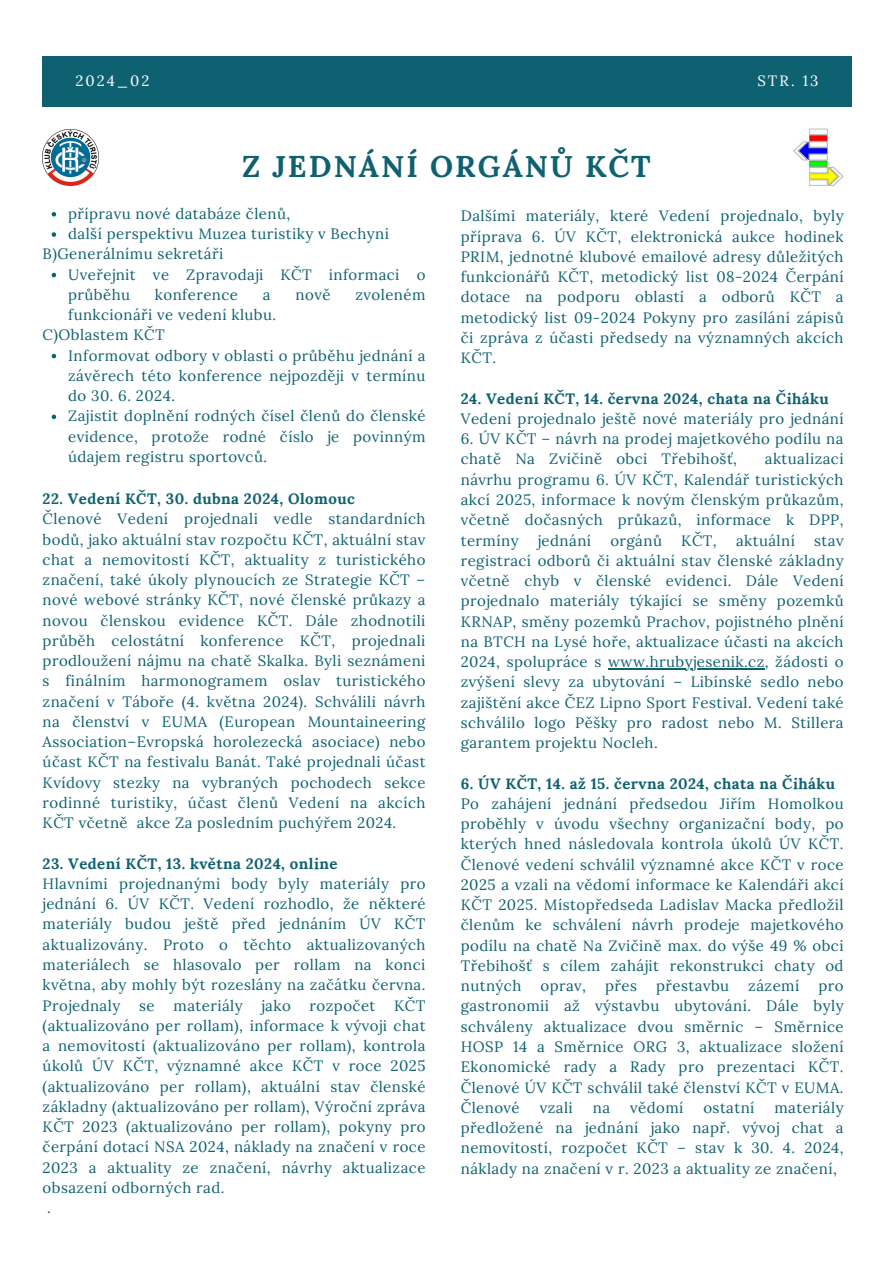
<style>
.page{position:relative;width:894px;height:1264px;background:#fff}
.page>*{position:absolute;margin:0;border:0;box-sizing:border-box;transform-origin:0 0}
.t1{font:700 30px "Lora";letter-spacing:.07em;color:#0e6171}
.t2{font:15px/20.2px "Lora";letter-spacing:.03em;color:#0e6171;text-align:justify}
.t3{font:700 15px "Lora";letter-spacing:.03em;color:#0e6171}
.t4{font:14.85px "Lora";letter-spacing:.14em;color:#fff}
.s1{font-weight:700}
</style>
<div class="page">
<div style="left:43px;top:56px;width:809px;height:50px;background:#0e6171"></div>
<img style="left:43px;top:129px;width:56px;height:57px">
<img style="left:793px;top:128px;width:50px;height:58px">
<svg style="left:52px;top:212px;width:4px;height:4px"></svg>
<svg style="left:52px;top:232px;width:4px;height:5px"></svg>
<svg style="left:52px;top:273px;width:4px;height:4px"></svg>
<svg style="left:52px;top:354px;width:4px;height:4px"></svg>
<svg style="left:52px;top:414px;width:4px;height:5px"></svg>
<hr style="left:608px;top:668px;width:156px;height:1px;background:#0e6171">
<h2 class="t4" style="left:75px;top:71px;width:75px">2024_02</h2>
<h2 class="t4" style="left:757px;top:71px;width:63px">STR. 13</h2>
<h1 class="t1" style="left:242px;top:147px;width:410px">Z JEDNÁNÍ ORGÁNŮ KČT</h1>
<p class="t2" style="left:68px;top:203px;width:223px">přípravu nové databáze členů,</p>
<p class="t2" style="left:68px;top:223px;width:322px">další perspektivu Muzea turistiky v Bechyni</p>
<p class="t2" style="left:43px;top:244px;width:182px">B)Generálnímu sekretáři</p>
<p class="t2" style="left:68px;top:264px;width:359px">Uveřejnit ve Zpravodaji KČT informaci o průběhu</p>
<p class="t2" style="left:460px;top:206px;width:384px">Dalšími materiály, které Vedení projednalo, byly příprava 6. ÚV KČT, elektronická aukce hodinek PRIM, jednotné klubové emailové adresy důležitých funkcionářů KČT, metodický list 08-2024 Čerpání dotace na podporu oblastí a odborů KČT a metodický list 09-2024 Pokyny pro zasílání zápisů či zpráva z účasti předsedy na významných akcích KČT.</p>
<p class="t3" style="left:460px;top:388px;width:369px">24. Vedení KČT, 14. června 2024, chata na Čiháku</p>
<p class="t2" style="left:460px;top:408px;width:384px">Vedení projednalo ještě nové materiály pro jednání</p>
<p class="t2" style="left:460px;top:428px;width:384px">6. ÚV KČT – návrh na prodej majetkového podílu na chatě Na Zvičině obci Třebihošť,</p>
<p class="t2" style="left:155px;top:284px;width:84px">konference</p>
<p class="t2" style="left:263px;top:284px;width:9px">a</p>
<p class="t2" style="left:295px;top:284px;width:36px">nově</p>
<p class="t2" style="left:355px;top:284px;width:71px">zvoleném</p>
<p class="t2" style="left:68px;top:304px;width:209px">funkcionáři ve vedení klubu.</p>
<p class="t2" style="left:43px;top:325px;width:123px">C)Oblastem KČT</p>
<p class="t2" style="left:68px;top:345px;width:359px">Informovat odbory v oblasti o průběhu jednání a závěrech této konference nejpozději v termínu do 30. 6. 2024.</p>
<p class="t2" style="left:68px;top:406px;width:359px">Zajistit doplnění rodných čísel členů do členské evidence, protože rodné číslo je povinným údajem registru sportovců.</p>
<p class="t3" style="left:43px;top:489px;width:313px">22. Vedení KČT, 30. dubna 2024, Olomouc</p>
<p class="t2" style="left:43px;top:508px;width:384px">Členové Vedení projednali vedle standardních bodů, jako aktuální stav rozpočtu KČT, aktuální stav chat a nemovitostí KČT, aktuality z turistického značení, také úkoly plynoucích ze Strategie KČT – nové webové stránky KČT, nové členské průkazy a novou členskou evidence KČT. Dále zhodnotili průběh celostátní konference KČT, projednali prodloužení nájmu na chatě Skalka. Byli seznámeni s finálním harmonogramem oslav turistického značení v Táboře (4. května 2024). Schválili návrh na členství v EUMA (European Mountaineering Association–Evropská horolezecká asociace) nebo účast KČT na festivalu Banát. Také projednali účast Kvídovy stezky na vybraných pochodech sekce rodinné turistiky, účast členů Vedení na akcích KČT včetně akce Za posledním puchýřem 2024.</p>
<p class="t3" style="left:43px;top:853px;width:296px">23. Vedení KČT, 13. května 2024, online</p>
<p class="t2" style="left:43px;top:873px;width:384px">Hlavními projednanými body byly materiály pro jednání 6. ÚV KČT. Vedení rozhodlo, že některé materiály budou ještě před jednáním ÚV KČT aktualizovány. Proto o těchto aktualizovaných materiálech se hlasovalo per rollam na konci května, aby mohly být rozeslány na začátku června.<br>Projednaly</p>
<p class="t2" style="left:460px;top:449px;width:384px;text-indent:304px">aktualizaci návrhu programu 6. ÚV KČT, Kalendář turistických akcí 2025, informace k novým členským průkazům, včetně dočasných průkazů, informace k DPP, termíny</p>
<p class="t2" style="left:537px;top:530px;width:55px">jednání</p>
<p class="t2" style="left:610px;top:530px;width:53px">orgánů</p>
<p class="t2" style="left:681px;top:530px;width:37px">KČT,</p>
<p class="t2" style="left:735px;top:530px;width:60px">aktuální</p>
<p class="t2" style="left:460px;top:530px;width:384px;text-indent:353px">stav registrací odborů či aktuální stav členské základny včetně chyb v členské evidenci. Dále Vedení projednalo materiály týkající se směny pozemků KRNAP, směny pozemků Prachov, pojistného plnění na BTCH na Lysé hoře, aktualizace účasti na akcích 2024, spolupráce s www.hrubyjesenik.cz, žádosti o</p>
<p class="t2" style="left:460px;top:671px;width:384px">zvýšení slevy za ubytování – Libínské sedlo nebo zajištění akce ČEZ Lipno Sport Festival. Vedení také schválilo logo Pěšky pro radost nebo M. Stillera garantem projektu Nocleh.</p>
<p class="t2" style="left:460px;top:773px;width:384px;text-align:left"><span class="s1">6. ÚV KČT, 14. až 15. června 2024, chata na Čiháku </span>Po zahájení jednání předsedou Jiřím Homolkou proběhly v úvodu všechny organizační body, po kterých hned následovala kontrola úkolů ÚV KČT.<br>Členové vedení schválil významné akce KČT v roce 2025 a vzali na vědomí informace ke Kalendáři akcí KČT 2025. Místopředseda Ladislav Macka předložil členům ke schválení návrh prodeje majetkového podílu na chatě Na Zvičině max. do výše 49 % obci Třebihošť s cílem zahájit rekonstrukci chaty od nutných</p>
<p class="t2" style="left:540px;top:975px;width:47px">oprav,</p>
<p class="t2" style="left:605px;top:975px;width:33px">přes</p>
<p class="t2" style="left:656px;top:975px;width:74px">přestavbu</p>
<p class="t2" style="left:748px;top:975px;width:53px">zázemí</p>
<p class="t2" style="left:460px;top:975px;width:384px;text-indent:357px">pro gastronomii až výstavbu ubytování. Dále byly schváleny aktualizace dvou směrnic – Směrnice HOSP 14 a Směrnice ORG 3, aktualizace složení Ekonomické rady a Rady pro prezentaci KČT.</p>
<p class="t2" style="left:460px;top:1076px;width:384px">Členové ÚV KČT schválil také členství KČT v EUMA.<br>Členové</p>
<p class="t2" style="left:43px;top:994px;width:384px;text-indent:351px">KČT (aktualizováno per rollam), informace k vývoji chat a nemovitostí (aktualizováno per rollam), kontrola úkolů ÚV KČT, významné akce KČT v roce 2025 (aktualizováno per rollam), aktuální stav členské základny (aktualizováno per rollam), Výroční zpráva KČT 2023 (aktualizováno per rollam), pokyny pro čerpání dotací NSA 2024, náklady na značení v roce 2023 a aktuality ze značení, návrhy aktualizace obsazení odborných rad.</p>
<p class="t2" style="left:47px;top:1197px;width:5px">.</p>
<p class="t2" style="left:139px;top:994px;width:17px">se</p>
<p class="t2" style="left:173px;top:994px;width:71px">materiály</p>
<p class="t2" style="left:261px;top:994px;width:31px">jako</p>
<p class="t2" style="left:309px;top:994px;width:67px">rozpočet</p>
<p class="t2" style="left:460px;top:1097px;width:384px;text-indent:313px">materiály předložené na jednání jako např. vývoj chat a nemovitostí, rozpočet KČT – stav k 30. 4. 2024, náklady na značení v r. 2023 a aktuality ze značení,</p>
<p class="t2" style="left:539px;top:1097px;width:35px">vzali</p>
<p class="t2" style="left:592px;top:1097px;width:19px">na</p>
<p class="t2" style="left:630px;top:1097px;width:55px">vědomí</p>
<p class="t2" style="left:703px;top:1097px;width:53px">ostatní</p>
</div>
